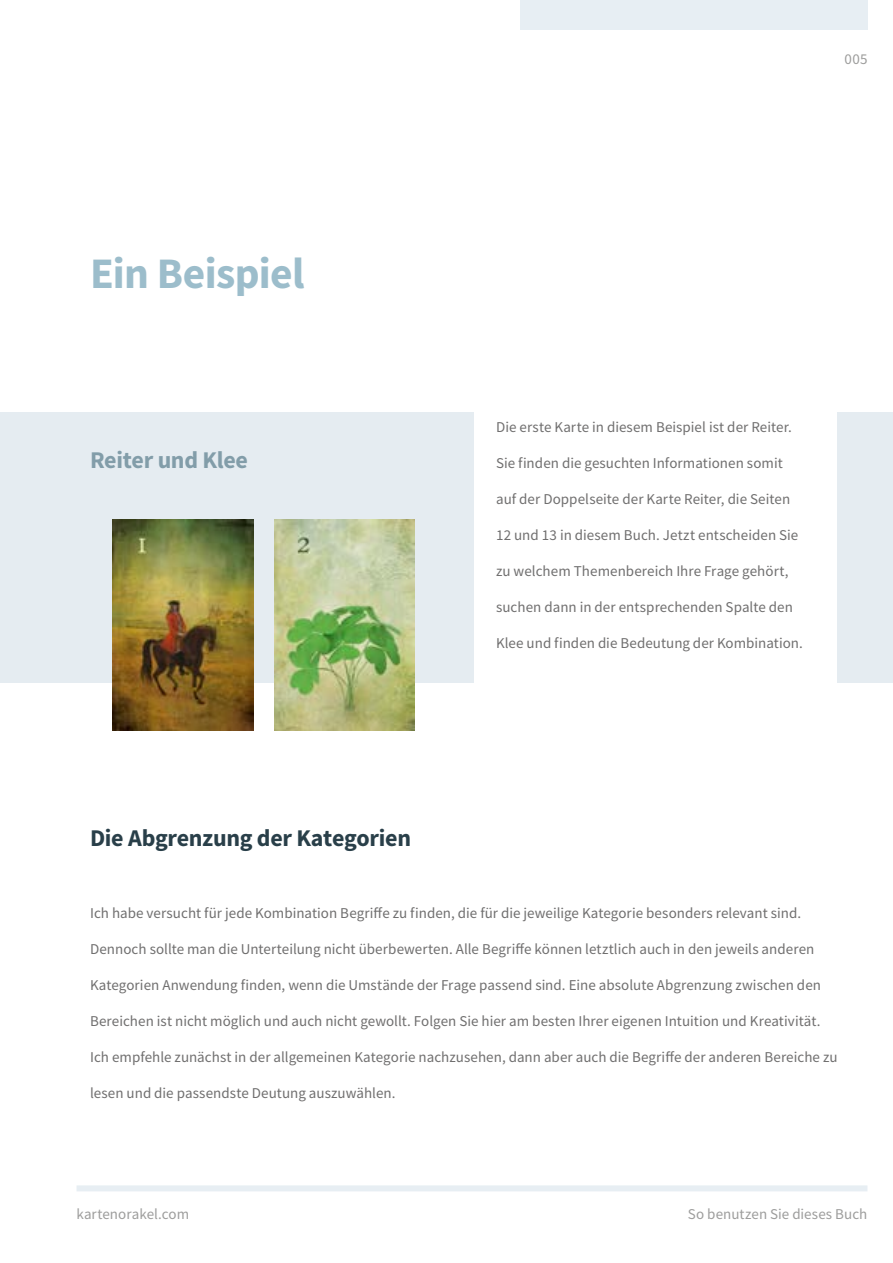
<style>
.page{position:relative;width:893px;height:1263px;background:#fff}
.page>*{position:absolute;margin:0;border:0;box-sizing:border-box;transform-origin:0 0}
.t1{font:700 43.5px "Source Sans Pro";letter-spacing:-.015em;color:#9cbdcb}
.t2{font:700 24px "Source Sans Pro";letter-spacing:-.015em;color:#293f49}
.t3{font:700 24px "Source Sans Pro";letter-spacing:-.015em;color:#829da9}
.t4{font:15px "Source Sans Pro";letter-spacing:.005em;color:#706f6f}
.t5{font:15px "Source Sans Pro";letter-spacing:.005em;color:#9d9d9c}
</style>
<div class="page">
<div style="left:77px;top:1185px;width:790px;height:6px;background:#e7eef3"></div>
<div style="left:520px;top:0;width:347px;height:30px;background:#e7eef3"></div>
<div style="left:0;top:413px;width:473px;height:270px;background:#e5ecf1"></div>
<div style="left:838px;top:413px;width:55px;height:270px;background:#e5ecf1"></div>
<img style="left:113px;top:519px;width:140px;height:211px">
<img style="left:274px;top:519px;width:141px;height:211px">
<p class="t5" style="left:845px;top:49px;width:24px">005</p>
<h1 class="t1" style="left:90px;top:244px;width:216px">Ein Beispiel</h1>
<h2 class="t3" style="left:90px;top:444px;width:159px">Reiter und Klee</h2>
<h2 class="t2" style="left:90px;top:822px;width:323px">Die Abgrenzung der Kategorien</h2>
<p class="t4" style="left:496px;top:417px;width:297px">Die erste Karte in diesem Beispiel ist der Reiter.</p>
<p class="t4" style="left:496px;top:453px;width:288px">Sie finden die gesuchten Informationen somit</p>
<p class="t4" style="left:496px;top:489px;width:296px">auf der Doppelseite der Karte Reiter, die Seiten</p>
<p class="t4" style="left:496px;top:525px;width:304px">12 und 13 in diesem Buch. Jetzt entscheiden Sie</p>
<p class="t4" style="left:496px;top:561px;width:294px">zu welchem Themenbereich Ihre Frage gehört,</p>
<p class="t4" style="left:496px;top:597px;width:298px">suchen dann in der entsprechenden Spalte den</p>
<p class="t4" style="left:496px;top:633px;width:308px">Klee und finden die Bedeutung der Kombination.</p>
<p class="t4" style="left:90px;top:903px;width:713px">Ich habe versucht für jede Kombination Begriffe zu finden, die für die jeweilige Kategorie besonders relevant sind.</p>
<p class="t4" style="left:90px;top:939px;width:726px">Dennoch sollte man die Unterteilung nicht überbewerten. Alle Begriffe können letztlich auch in den jeweils anderen</p>
<p class="t4" style="left:90px;top:975px;width:733px">Kategorien Anwendung finden, wenn die Umstände der Frage passend sind. Eine absolute Abgrenzung zwischen den</p>
<p class="t4" style="left:90px;top:1011px;width:732px">Bereichen ist nicht möglich und auch nicht gewollt. Folgen Sie hier am besten Ihrer eigenen Intuition und Kreativität.</p>
<p class="t4" style="left:90px;top:1047px;width:749px">Ich empfehle zunächst in der allgemeinen Kategorie nachzusehen, dann aber auch die Begriffe der anderen Bereiche zu</p>
<p class="t4" style="left:90px;top:1083px;width:307px">lesen und die passendste Deutung auszuwählen.</p>
<p class="t5" style="left:77px;top:1204px;width:114px">kartenorakel.com</p>
<p class="t5" style="left:688px;top:1204px;width:181px">So benutzen Sie dieses Buch</p>
</div>
